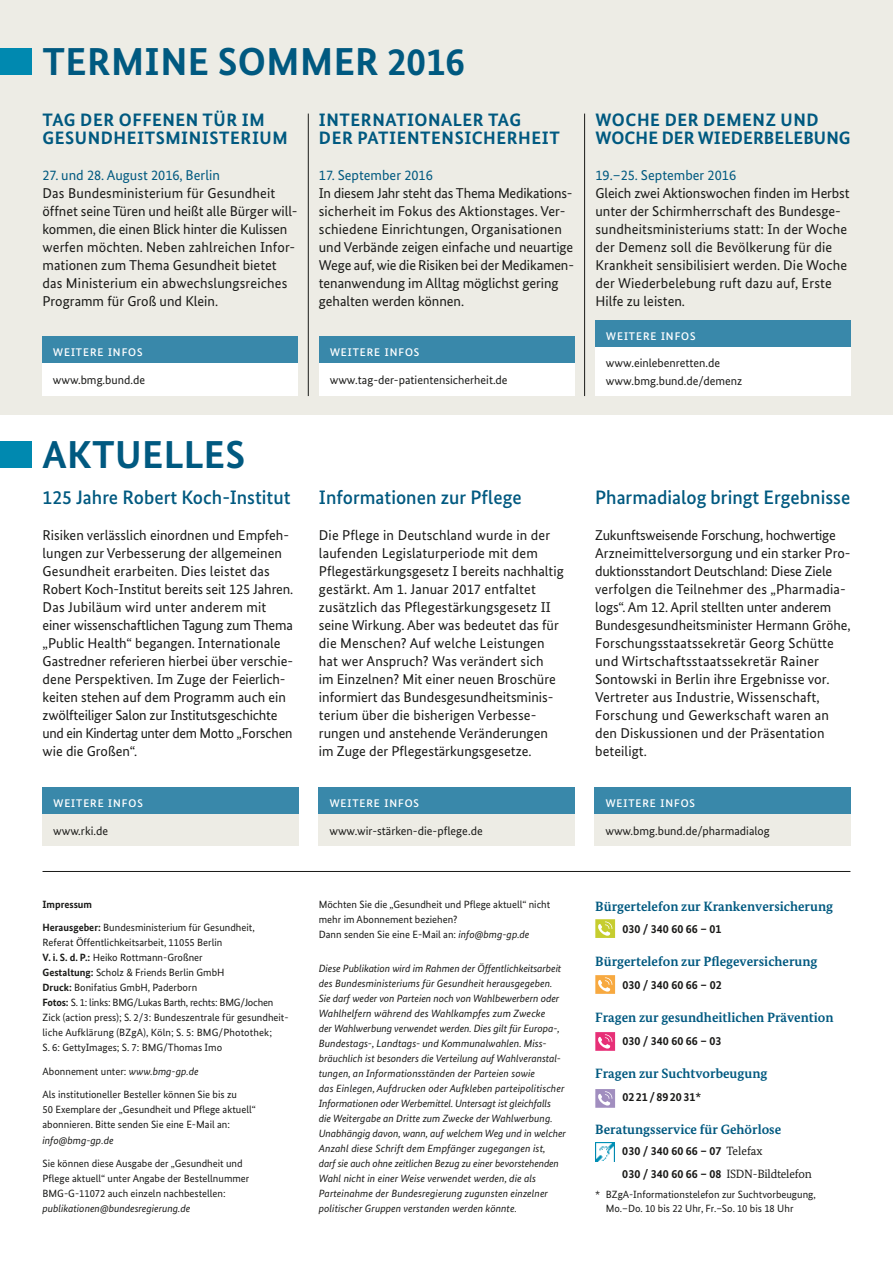
<style>
.page{position:relative;width:893px;height:1263px;background:#fff}
.page>*{position:absolute;margin:0;border:0;box-sizing:border-box;transform-origin:0 0}
.t1{font:700 39px "Bundes Sans";letter-spacing:.01em;color:#005980}
.t2{font:500 19.5px "Bundes Sans";color:#005980}
.t3{font:700 18px/18px "Bundes Sans";letter-spacing:.03em;color:#005980}
.t4{font:700 18px/18px "Bundes Sans";letter-spacing:.005em;color:#005980}
.t5{font:15px "Bundes Sans";letter-spacing:.02em;color:#fff}
.t6{font:14.25px/18px "Bundes Sans";color:#1a1a18}
.t7{font:14.25px "Bundes Sans";color:#005980}
.t8{font:700 13.5px "Bundes Serif";color:#005980}
.t9{font:12px/18px "Bundes Sans";color:#1a1a18}
.t10{font:700 12px "Bundes Sans";color:#1a1a18}
.t11{font:12px "Bundes Serif";letter-spacing:-.02em;color:#1a1a18}
.t12{font:italic 10.5px/15px "Bundes Sans";color:#1a1a18}
.t13{font:10.5px/15px "Bundes Sans";color:#1a1a18}
.t14{font:700 10.5px "Bundes Sans";color:#1a1a18}
.s1{font-weight:700}
.s2{font-style:italic}
.s3{font-family:"Bundes Serif";font-weight:400}
.s4{font-family:"Bundes Sans";font-weight:700}
</style>
<div class="page">
<div style="left:0;top:0;width:893px;height:414px;background:#edece5"></div>
<hr style="left:43px;top:871px;width:807px;height:1px;background:#1a1a18">
<div style="left:0;top:48px;width:32px;height:27px;background:#0089b0"></div>
<div style="left:0;top:441px;width:32px;height:27px;background:#0089b0"></div>
<svg style="left:595px;top:919px;width:20px;height:19px"></svg>
<svg style="left:595px;top:975px;width:20px;height:19px"></svg>
<svg style="left:595px;top:1032px;width:20px;height:19px"></svg>
<svg style="left:595px;top:1089px;width:20px;height:19px"></svg>
<img style="left:595px;top:1142px;width:20px;height:20px">
<hr style="left:308px;top:114px;width:1px;height:282px;background:#1a1a18">
<hr style="left:584px;top:114px;width:1px;height:282px;background:#1a1a18">
<div style="left:595px;top:320px;width:255px;height:27px;background:#3988aa"></div>
<div style="left:595px;top:347px;width:255px;height:49px;background:#fff"></div>
<div style="left:42px;top:337px;width:255px;height:27px;background:#3988aa"></div>
<div style="left:42px;top:364px;width:255px;height:32px;background:#fff"></div>
<div style="left:319px;top:337px;width:255px;height:27px;background:#3988aa"></div>
<div style="left:319px;top:364px;width:255px;height:32px;background:#fff"></div>
<div style="left:43px;top:788px;width:256px;height:27px;background:#3988aa"></div>
<div style="left:43px;top:815px;width:256px;height:31px;background:#edece5"></div>
<div style="left:319px;top:788px;width:256px;height:27px;background:#3988aa"></div>
<div style="left:319px;top:815px;width:256px;height:31px;background:#edece5"></div>
<div style="left:595px;top:788px;width:256px;height:27px;background:#3988aa"></div>
<div style="left:595px;top:815px;width:256px;height:31px;background:#edece5"></div>
<h1 class="t1" style="left:43px;top:38px;width:424px">TERMINE SOMMER 2016</h1>
<p class="t3" style="left:43px;top:111px;width:247px">TAG DER OFFENEN TÜR IM<br>GESUNDHEITSMINISTERIUM</p>
<p class="t7" style="left:43px;top:166px;width:179px">27. und 28. August 2016, Berlin</p>
<p class="t6" style="left:43px;top:184px;width:257px">Das Bundesministerium für Gesundheit öffnet seine Türen und heißt alle Bürger will&shy;kommen, die einen Blick hinter die Kulissen werfen möchten. Neben zahlreichen Infor&shy;mationen zum Thema Gesundheit bietet das Ministerium ein abwechslungsreiches Programm für Groß und Klein.</p>
<p class="t3" style="left:319px;top:111px;width:242px">INTERNATIONALER TAG<br>DER PATIENTENSICHERHEIT</p>
<p class="t7" style="left:319px;top:166px;width:115px">17. September 2016</p>
<p class="t6" style="left:319px;top:184px;width:257px">In diesem Jahr steht das Thema Medikations&shy;sicherheit im Fokus des Aktionstages. Ver&shy;schiedene Einrichtungen, Organisationen und Verbände zeigen einfache und neuartige Wege auf, wie die Risiken bei der Medikamen&shy;tenanwendung im Alltag möglichst gering gehalten werden können.</p>
<p class="t5" style="left:53px;top:342px;width:9px">WEITERE</p>
<p class="t5" style="left:108px;top:342px;width:35px">INFOS</p>
<p class="t9" style="left:53px;top:370px;width:94px">www.bmg.bund.de</p>
<p class="t5" style="left:330px;top:342px;width:9px">WEITERE</p>
<p class="t5" style="left:384px;top:342px;width:35px">INFOS</p>
<p class="t9" style="left:330px;top:370px;width:179px">www.tag-der-patientensicherheit.de</p>
<h1 class="t1" style="left:43px;top:431px;width:204px">AKTUELLES</h1>
<h2 class="t2" style="left:43px;top:485px;width:249px">125 Jahre Robert Koch-Institut</h2>
<p class="t6" style="left:43px;top:526px;width:252px">Risiken verlässlich einordnen und Empfeh&shy;lungen zur Verbesserung der allgemeinen Gesundheit erarbeiten. Dies leistet das Robert Koch-Institut bereits seit 125 Jahren.<br>Das Jubiläum wird unter anderem mit einer wissenschaftlichen Tagung zum Thema „Public Health“ begangen. Internationale Gastredner referieren hierbei über verschie&shy;dene Perspektiven. Im Zuge der Feierlich&shy;keiten stehen auf dem Programm auch ein zwölfteiliger Salon zur Institutsgeschichte und ein Kindertag unter dem Motto „Forschen wie die Großen“.</p>
<h2 class="t2" style="left:319px;top:485px;width:204px">Informationen zur Pflege</h2>
<p class="t6" style="left:319px;top:526px;width:246px">Die Pflege in Deutschland wurde in der laufenden Legislaturperiode mit dem Pflegestärkungsgesetz I bereits nachhaltig gestärkt. Am 1. Januar 2017 entfaltet zusätzlich das Pflegestärkungsgesetz II seine Wirkung. Aber was bedeutet das für die Menschen? Auf welche Leistungen hat wer Anspruch? Was verändert sich<br>im Einzelnen? Mit einer neuen Broschüre informiert das Bundesgesundheitsminis&shy;terium über die bisherigen Verbesse&shy;rungen und anstehende Veränderungen im Zuge der Pflegestärkungsgesetze.</p>
<p class="t5" style="left:53px;top:793px;width:9px">WEITERE</p>
<p class="t5" style="left:108px;top:793px;width:35px">INFOS</p>
<p class="t9" style="left:53px;top:821px;width:56px">www.rki.de</p>
<p class="t5" style="left:329px;top:793px;width:9px">WEITERE</p>
<p class="t5" style="left:384px;top:793px;width:35px">INFOS</p>
<p class="t9" style="left:329px;top:821px;width:155px">www.wir-stärken-die-pflege.de</p>
<p class="t4" style="left:595px;top:111px;width:257px">WOCHE DER DEMENZ UND<br>WOCHE DER WIEDERBELEBUNG</p>
<p class="t7" style="left:595px;top:166px;width:142px">19.–25. September 2016</p>
<p class="t6" style="left:595px;top:184px;width:256px">Gleich zwei Aktionswochen finden im Herbst unter der Schirmherrschaft des Bundesge&shy;sundheitsministeriums statt: In der Woche der Demenz soll die Bevölkerung für die Krankheit sensibilisiert werden. Die Woche der Wiederbelebung ruft dazu auf, Erste Hilfe zu leisten.</p>
<p class="t5" style="left:606px;top:325px;width:9px">WEITERE</p>
<p class="t5" style="left:661px;top:325px;width:35px">INFOS</p>
<p class="t9" style="left:606px;top:354px;width:138px">www.einlebenretten.de www.bmg.bund.de/demenz</p>
<h2 class="t2" style="left:595px;top:485px;width:257px">Pharmadialog bringt Ergebnisse</h2>
<p class="t6" style="left:595px;top:526px;width:257px">Zukunftsweisende Forschung, hochwertige Arzneimittelversorgung und ein starker Pro&shy;duktionsstandort Deutschland: Diese Ziele verfolgen die Teilnehmer des „Pharmadia&shy;logs“. Am 12. April stellten unter anderem Bundesgesundheitsminister Hermann Gröhe, Forschungsstaatssekretär Georg Schütte und Wirtschaftsstaatssekretär Rainer Sontowski in Berlin ihre Ergebnisse vor.<br>Vertreter aus Industrie, Wissenschaft, Forschung und Gewerkschaft waren an den Diskussionen und der Präsentation beteiligt.</p>
<p class="t5" style="left:605px;top:793px;width:9px">WEITERE</p>
<p class="t5" style="left:660px;top:793px;width:35px">INFOS</p>
<p class="t9" style="left:605px;top:821px;width:166px">www.bmg.bund.de/pharmadialog</p>
<p class="t14" style="left:43px;top:898px;width:51px">Impressum</p>
<p class="t13" style="left:43px;top:920px;width:248px"><span class="s1">Herausgeber:</span> Bundesministerium für Gesundheit,<br>Referat Öffentlichkeitsarbeit, 11055 Berlin<br><span class="s1">V. i. S. d. P.:</span> Heiko Rottmann-Großner<br><span class="s1">Gestaltung:</span> Scholz &amp; Friends Berlin GmbH<br><span class="s1">Druck:</span> Bonifatius GmbH, Paderborn<br><span class="s1">Fotos:</span> S. 1: links: BMG/Lukas Barth, rechts: BMG/Jochen Zick (action press); S. 2/3: Bundeszentrale für gesundheit&shy;liche Aufklärung (BZgA), Köln; S. 5: BMG/Photothek;<br>S. 6: GettyImages; S. 7: BMG/Thomas Imo</p>
<p class="t13" style="left:43px;top:1064px;width:158px">Abonnement unter: <span class="s2">www.bmg-gp.de</span></p>
<p class="t13" style="left:43px;top:1087px;width:215px">Als institutioneller Besteller können Sie bis zu<br>50 Exemplare der „Gesundheit und Pflege aktuell“ abonnieren. Bitte senden Sie eine E-Mail an:</p>
<p class="t12" style="left:43px;top:1132px;width:73px">info@bmg-gp.de</p>
<p class="t13" style="left:43px;top:1156px;width:208px">Sie können diese Ausgabe der „Gesundheit und<br>Pflege aktuell“ unter Angabe der Bestellnummer<br>BMG-G-11072 auch einzeln nachbestellen:</p>
<p class="t12" style="left:43px;top:1201px;width:149px">publikationen@bundesregierung.de</p>
<p class="t13" style="left:319px;top:896px;width:233px">Möchten Sie die „Gesundheit und Pflege aktuell“ nicht mehr im Abonnement beziehen?<br>Dann senden Sie eine E-Mail an: <span class="s2">info@bmg-gp.de</span></p>
<p class="t12" style="left:319px;top:961px;width:249px">Diese Publikation wird im Rahmen der Öffentlichkeitsarbeit des Bundesministeriums für Gesundheit herausgegeben.<br>Sie darf weder von Parteien noch von Wahlbewerbern oder Wahlhelfern während des Wahlkampfes zum Zwecke<br>der Wahlwerbung verwendet werden. Dies gilt für Europa-, Bundestags-, Landtags- und Kommunalwahlen. Miss&shy;bräuchlich ist besonders die Verteilung auf Wahlveranstal&shy;tungen, an Informationsständen der Parteien sowie<br>das Einlegen, Aufdrucken oder Aufkleben parteipolitischer Informationen oder Werbemittel. Untersagt ist gleichfalls<br>die Weitergabe an Dritte zum Zwecke der Wahlwerbung.<br>Unabhängig davon, wann, auf welchem Weg und in welcher Anzahl diese Schrift dem Empfänger zugegangen ist,<br>darf sie auch ohne zeitlichen Bezug zu einer bevorstehenden Wahl nicht in einer Weise verwendet werden, die als Parteinahme der Bundesregierung zugunsten einzelner politischer Gruppen verstanden werden könnte.</p>
<p class="t8" style="left:595px;top:898px;width:239px">Bürgertelefon zur Krankenversicherung</p>
<p class="t10" style="left:622px;top:922px;width:100px">030 / 340 60 66 – 01</p>
<p class="t8" style="left:595px;top:953px;width:224px">Bürgertelefon zur Pflegeversicherung</p>
<p class="t10" style="left:622px;top:978px;width:101px">030 / 340 60 66 – 02</p>
<p class="t8" style="left:595px;top:1009px;width:240px">Fragen zur gesundheitlichen Prävention</p>
<p class="t10" style="left:622px;top:1034px;width:100px">030 / 340 60 66 – 03</p>
<p class="t8" style="left:595px;top:1065px;width:174px">Fragen zur Suchtvorbeugung</p>
<p class="t10" style="left:622px;top:1090px;width:80px">0221/ 892031*</p>
<p class="t8" style="left:595px;top:1121px;width:187px">Beratungsservice für Gehörlose</p>
<p class="t10" style="left:622px;top:1143px;width:142px">030 / 340 60 66 – 07 <span class="s3">Telefax</span></p>
<p class="t11" style="left:622px;top:1166px;width:191px"><span class="s4">030 / 340 60 66 – 08</span> ISDN-Bildtelefon</p>
<p class="t13" style="left:606px;top:1187px;width:211px;line-height:14.2px;text-indent:-10px">* BZgA-Informationstelefon zur Suchtvorbeugung,<br>Mo.–Do. 10 bis 22 Uhr, Fr.–So. 10 bis 18 Uhr</p>
</div>
